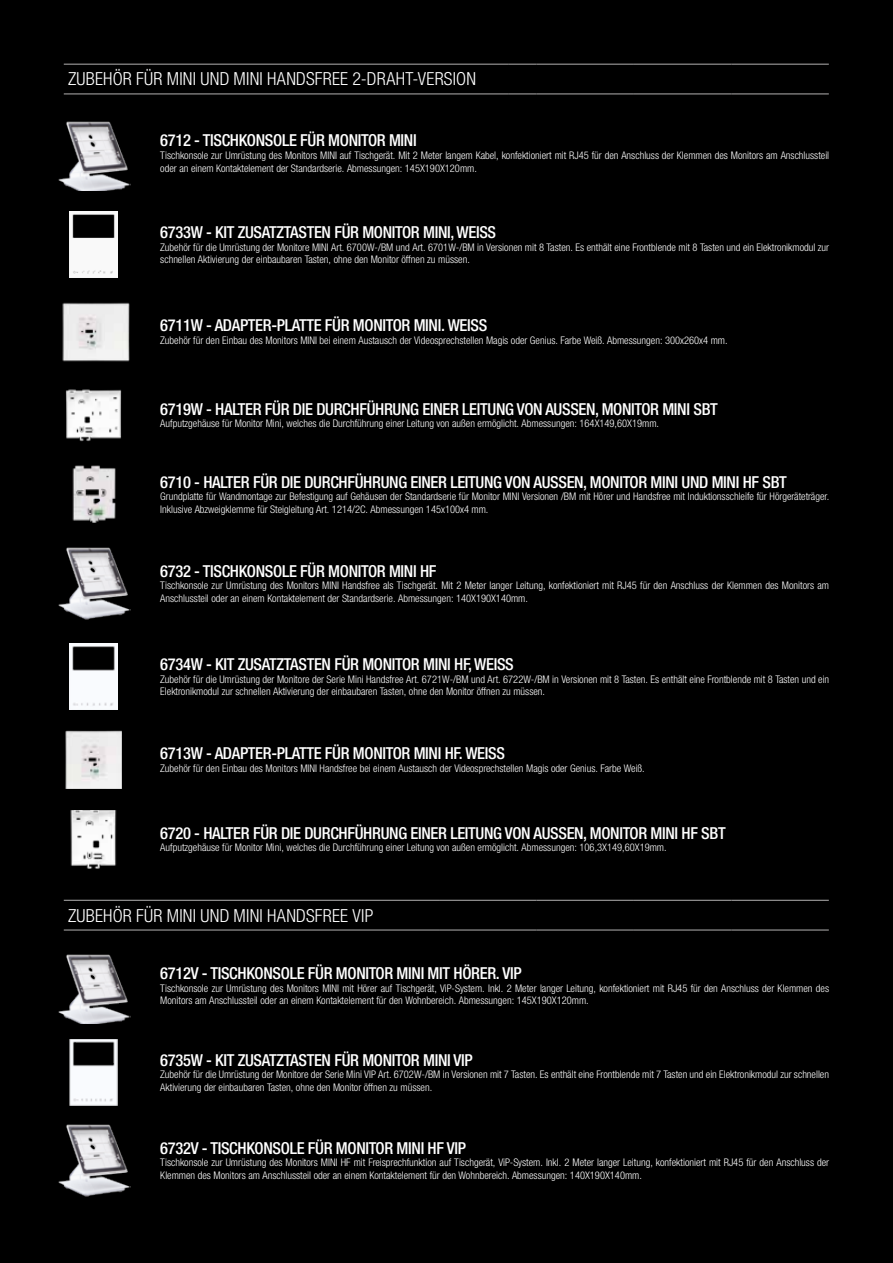
<style>
.page{position:relative;width:893px;height:1263px;background:#000}
.page>*{position:absolute;margin:0;border:0;box-sizing:border-box;transform-origin:0 0}
.t1{font:300 condensed 18px "Helvetica Neue LTW1 G";letter-spacing:.01em;color:#fff}
.t2{font:500 condensed 16.5px "Helvetica Neue LT Std";letter-spacing:-.02em;color:#fff}
.t3{font:300 condensed 10.5px/12.6px "Helvetica Neue LTW1 G";color:#fff}
</style>
<div class="page">
<img style="left:70px;top:644px;width:47px;height:66px">
<hr style="left:64px;top:64px;width:444px;height:1px;background:#b3b2b2">
<svg style="left:508px;top:64px;width:28px;height:1px"></svg>
<hr style="left:536px;top:64px;width:98px;height:1px;background:#b3b2b2">
<hr style="left:634px;top:64px;width:97px;height:1px;background:#b3b2b2">
<hr style="left:731px;top:64px;width:98px;height:1px;background:#b3b2b2">
<hr style="left:64px;top:94px;width:444px;height:1px;background:#b3b2b2">
<svg style="left:508px;top:94px;width:28px;height:1px"></svg>
<hr style="left:536px;top:94px;width:98px;height:1px;background:#b3b2b2">
<hr style="left:634px;top:94px;width:97px;height:1px;background:#b3b2b2">
<hr style="left:731px;top:94px;width:98px;height:1px;background:#b3b2b2">
<img style="left:58px;top:121px;width:72px;height:70px">
<img style="left:58px;top:954px;width:72px;height:69px">
<img style="left:70px;top:212px;width:47px;height:66px">
<img style="left:62px;top:302px;width:68px;height:60px">
<img style="left:65px;top:389px;width:57px;height:53px">
<img style="left:72px;top:465px;width:44px;height:58px">
<img style="left:66px;top:731px;width:56px;height:58px">
<img style="left:70px;top:810px;width:47px;height:58px">
<img style="left:58px;top:547px;width:73px;height:73px">
<img style="left:58px;top:1124px;width:73px;height:73px">
<hr style="left:64px;top:900px;width:375px;height:1px;background:#b3b2b2">
<hr style="left:439px;top:900px;width:97px;height:1px;background:#b3b2b2">
<hr style="left:536px;top:900px;width:98px;height:1px;background:#b3b2b2">
<hr style="left:634px;top:900px;width:97px;height:1px;background:#b3b2b2">
<hr style="left:731px;top:900px;width:98px;height:1px;background:#b3b2b2">
<hr style="left:64px;top:930px;width:375px;height:1px;background:#b3b2b2">
<hr style="left:439px;top:930px;width:97px;height:1px;background:#b3b2b2">
<hr style="left:536px;top:930px;width:98px;height:1px;background:#b3b2b2">
<hr style="left:634px;top:930px;width:97px;height:1px;background:#b3b2b2">
<hr style="left:731px;top:930px;width:98px;height:1px;background:#b3b2b2">
<img style="left:70px;top:1039px;width:47px;height:66px">
<h1 class="t1" style="left:68px;top:69px;width:409px">ZUBEHÖR FÜR MINI UND MINI HANDSFREE 2-DRAHT-VERSION</h1>
<h2 class="t2" style="left:160px;top:131px;width:258px">6712 - TISCHKONSOLE FÜR MONITOR MINI</h2>
<p class="t3" style="left:160px;top:149px;width:670px">Tischkonsole zur Umrüstung des Monitors MINI auf Tischgerät. Mit 2 Meter langem Kabel, konfektioniert mit RJ45 für den Anschluss der Klemmen des Monitors am Anschlussteil oder an einem Kontaktelement der Standardserie. Abmessungen: 145X190X120mm.</p>
<h2 class="t2" style="left:160px;top:222px;width:337px">6733W - KIT ZUSATZTASTEN FÜR MONITOR MINI, WEISS</h2>
<p class="t3" style="left:160px;top:241px;width:670px">Zubehör für die Umrüstung der Monitore MINI Art. 6700W-/BM und Art. 6701W-/BM in Versionen mit 8 Tasten. Es enthält eine Frontblende mit 8 Tasten und ein Elektronikmodul zur schnellen Aktivierung der einbaubaren Tasten, ohne den Monitor öffnen zu müssen.</p>
<h2 class="t2" style="left:160px;top:316px;width:329px">6711W - ADAPTER-PLATTE FÜR MONITOR MINI. WEISS</h2>
<p class="t3" style="left:160px;top:334px;width:569px">Zubehör für den Einbau des Monitors MINI bei einem Austausch der Videosprechstellen Magis oder Genius. Farbe Weiß. Abmessungen: 300x260x4 mm.</p>
<h2 class="t2" style="left:160px;top:399px;width:559px">6719W - HALTER FÜR DIE DURCHFÜHRUNG EINER LEITUNG VON AUSSEN, MONITOR MINI SBT</h2>
<p class="t3" style="left:160px;top:417px;width:500px">Aufputzgehäuse für Monitor Mini, welches die Durchführung einer Leitung von außen ermöglicht. Abmessungen: 164X149,60X19mm.</p>
<h2 class="t2" style="left:160px;top:472px;width:628px">6710 - HALTER FÜR DIE DURCHFÜHRUNG EINER LEITUNG VON AUSSEN, MONITOR MINI UND MINI HF SBT</h2>
<p class="t3" style="left:160px;top:490px;width:670px">Grundplatte für Wandmontage zur Befestigung auf Gehäusen der Standardserie für Monitor MINI Versionen /BM mit Hörer und Handsfree mit Induktionsschleife für Hörgeräteträger.<br>Inklusive Abzweigklemme für Steigleitung Art. 1214/2C. Abmessungen 145x100x4 mm.</p>
<h2 class="t2" style="left:160px;top:561px;width:278px">6732 - TISCHKONSOLE FÜR MONITOR MINI HF</h2>
<p class="t3" style="left:160px;top:579px;width:670px">Tischkonsole zur Umrüstung des Monitors MINI Handsfree als Tischgerät. Mit 2 Meter langer Leitung, konfektioniert mit RJ45 für den Anschluss der Klemmen des Monitors am<br>Anschlussteil oder an einem Kontaktelement der Standardserie. Abmessungen: 140X190X140mm.</p>
<h2 class="t2" style="left:160px;top:654px;width:355px">6734W - KIT ZUSATZTASTEN FÜR MONITOR MINI HF, WEISS</h2>
<p class="t3" style="left:160px;top:673px;width:670px">Zubehör für die Umrüstung der Monitore der Serie Mini Handsfree Art. 6721W-/BM und Art. 6722W-/BM in Versionen mit 8 Tasten. Es enthält eine Frontblende mit 8 Tasten und ein<br>Elektronikmodul zur schnellen Aktivierung der einbaubaren Tasten, ohne den Monitor öffnen zu müssen.</p>
<h2 class="t2" style="left:160px;top:744px;width:346px">6713W - ADAPTER-PLATTE FÜR MONITOR MINI HF. WEISS</h2>
<p class="t3" style="left:160px;top:762px;width:486px">Zubehör für den Einbau des Monitors MINI Handsfree bei einem Austausch der Videosprechstellen Magis oder Genius. Farbe Weiß.</p>
<h2 class="t2" style="left:160px;top:823px;width:567px">6720 - HALTER FÜR DIE DURCHFÜHRUNG EINER LEITUNG VON AUSSEN, MONITOR MINI HF SBT</h2>
<p class="t3" style="left:160px;top:841px;width:508px">Aufputzgehäuse für Monitor Mini, welches die Durchführung einer Leitung von außen ermöglicht. Abmessungen: 106,3X149,60X19mm.</p>
<h1 class="t1" style="left:68px;top:905px;width:307px">ZUBEHÖR FÜR MINI UND MINI HANDSFREE VIP</h1>
<h2 class="t2" style="left:160px;top:963px;width:363px">6712V - TISCHKONSOLE FÜR MONITOR MINI MIT HÖRER. VIP</h2>
<p class="t3" style="left:160px;top:982px;width:670px">Tischkonsole zur Umrüstung des Monitors MINI mit Hörer auf Tischgerät, ViP-System. Inkl. 2 Meter langer Leitung, konfektioniert mit RJ45 für den Anschluss der Klemmen des<br>Monitors am Anschlussteil oder an einem Kontaktelement für den Wohnbereich. Abmessungen: 145X190X120mm.</p>
<h2 class="t2" style="left:160px;top:1050px;width:314px">6735W - KIT ZUSATZTASTEN FÜR MONITOR MINI VIP</h2>
<p class="t3" style="left:160px;top:1068px;width:670px">Zubehör für die Umrüstung der Monitore der Serie Mini VIP Art. 6702W-/BM in Versionen mit 7 Tasten. Es enthält eine Frontblende mit 7 Tasten und ein Elektronikmodul zur schnellen<br>Aktivierung der einbaubaren Tasten, ohne den Monitor öffnen zu müssen.</p>
<h2 class="t2" style="left:160px;top:1138px;width:307px">6732V - TISCHKONSOLE FÜR MONITOR MINI HF VIP</h2>
<p class="t3" style="left:160px;top:1156px;width:670px">Tischkonsole zur Umrüstung des Monitors MINI HF mit Freisprechfunktion auf Tischgerät, ViP-System. Inkl. 2 Meter langer Leitung, konfektioniert mit RJ45 für den Anschluss der<br>Klemmen des Monitors am Anschlussteil oder an einem Kontaktelement für den Wohnbereich. Abmessungen: 140X190X140mm.</p>
</div>
